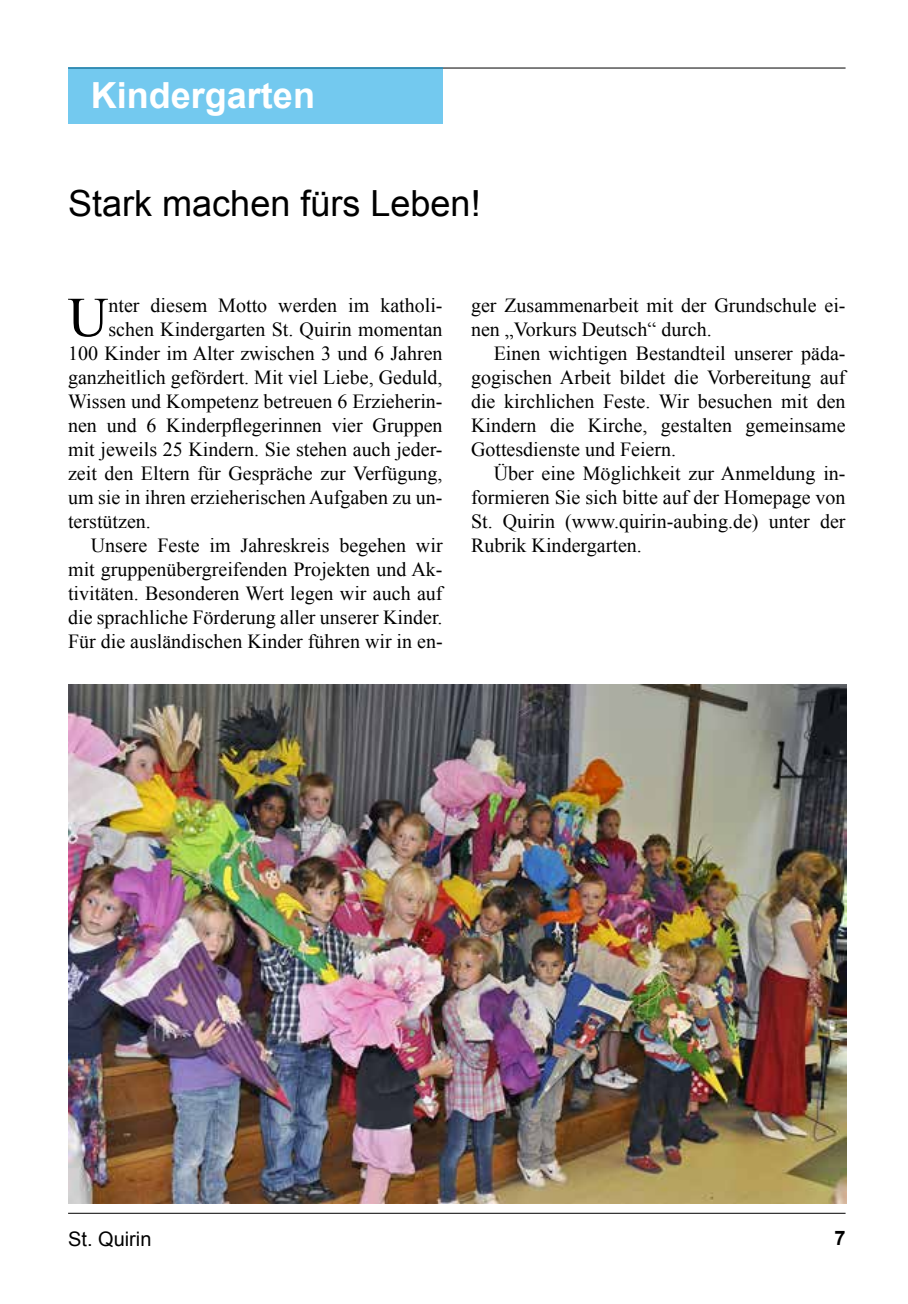
<style>
.page{position:relative;width:908px;height:1304px;background:#fff}
.page>*{position:absolute;margin:0;border:0;box-sizing:border-box;transform-origin:0 0}
.t1{font:56.2px "Times New Roman";color:#000}
.t2{font:36px "Arial";color:#000}
.t3{font:700 36px "Arial";color:#fff}
.t4{font:20px/24px "Times New Roman";color:#000;text-align:justify}
.t5{font:20px "Arial";color:#000}
.t6{font:700 20px "Arial";color:#000}
</style>
<div class="page">
<hr style="left:68px;top:68px;width:777px;height:1px;background:#000">
<hr style="left:68px;top:1213px;width:777px;height:1px;background:#000">
<div style="left:68px;top:68px;width:374px;height:56px;background:#73c9ef"></div>
<img style="left:68px;top:685px;width:778px;height:518px">
<h2 class="t3" style="left:91px;top:72px;width:226px">Kindergarten</h2>
<h2 class="t2" style="left:68px;top:180px;width:414px">Stark machen fürs Leben!</h2>
<h1 class="t1" style="left:68px;top:279px;width:42px">U</h1>
<p class="t4" style="left:108px;top:293px;width:335px">nter diesem Motto werden im katholi-</p>
<p class="t4" style="left:108px;top:317px;width:335px">schen Kindergarten St. Quirin momentan</p>
<p class="t4" style="left:68px;top:341px;width:376px">100 Kinder im Alter zwischen 3 und 6 Jahren</p>
<p class="t4" style="left:68px;top:365px;width:376px">ganzheitlich gefördert. Mit viel Liebe, Geduld,</p>
<p class="t4" style="left:68px;top:389px;width:376px">Wissen und Kompetenz betreuen 6 Erzieherin-</p>
<p class="t4" style="left:68px;top:413px;width:376px">nen und 6 Kinderpflegerinnen vier Gruppen</p>
<p class="t4" style="left:68px;top:437px;width:376px">mit jeweils 25 Kindern. Sie stehen auch jeder-</p>
<p class="t4" style="left:68px;top:461px;width:376px">zeit den Eltern für Gespräche zur Verfügung,</p>
<p class="t4" style="left:68px;top:485px;width:376px">um sie in ihren erzieherischen Aufgaben zu un-</p>
<p class="t4" style="left:68px;top:509px;width:84px">terstützen.</p>
<p class="t4" style="left:91px;top:533px;width:353px">Unsere Feste im Jahreskreis begehen wir</p>
<p class="t4" style="left:68px;top:557px;width:376px">mit gruppenübergreifenden Projekten und Ak-</p>
<p class="t4" style="left:68px;top:581px;width:376px">tivitäten. Besonderen Wert legen wir auch auf</p>
<p class="t4" style="left:68px;top:605px;width:376px">die sprachliche Förderung aller unserer Kinder.</p>
<p class="t4" style="left:68px;top:629px;width:376px">Für die ausländischen Kinder führen wir in en-</p>
<p class="t4" style="left:471px;top:293px;width:376px">ger Zusammenarbeit mit der Grundschule ei&shy;nen „Vorkurs Deutsch“ durch.</p>
<p class="t4" style="left:471px;top:341px;width:376px;text-indent:23px">Einen wichtigen Bestandteil unserer päda&shy;gogischen Arbeit bildet die Vorbereitung auf die kirchlichen Feste. Wir besuchen mit den Kindern die Kirche, gestalten gemeinsame Gottesdienste und Feiern.</p>
<p class="t4" style="left:471px;top:461px;width:376px;text-indent:23px">Über eine Möglichkeit zur Anmeldung in&shy;formieren Sie sich bitte auf der Homepage von St. Quirin (www.quirin-aubing.de) unter der Rubrik Kindergarten.</p>
<p class="t5" style="left:68px;top:1226px;width:85px">St. Quirin</p>
<p class="t6" style="left:834px;top:1224px;width:13px">7</p>
</div>
